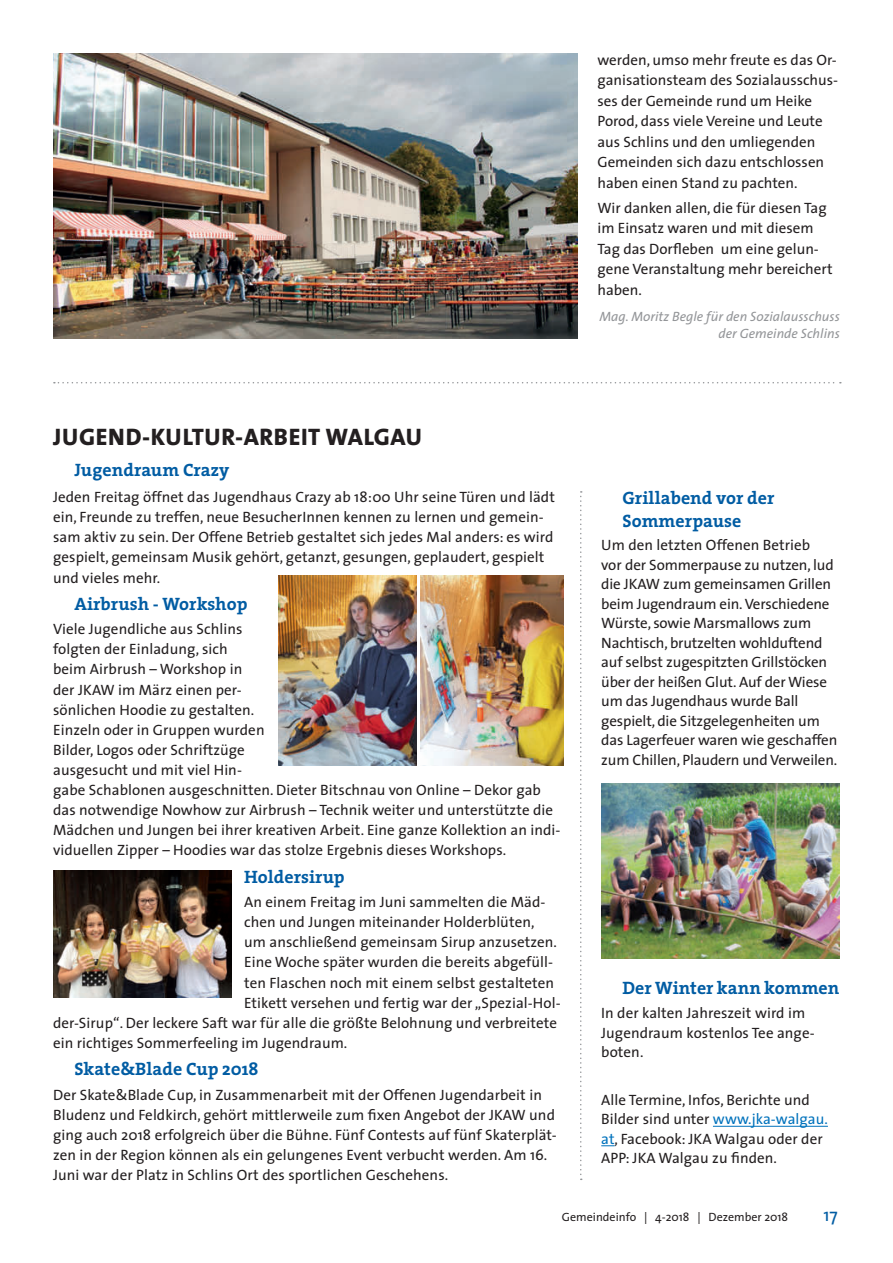
<style>
.page{position:relative;width:893px;height:1263px;background:#fff}
.page>*{position:absolute;margin:0;border:0;box-sizing:border-box;transform-origin:0 0}
.t1{font:800 24px "The Sans";letter-spacing:.025em;color:#231f20}
.t2{font:700 18px/22.5px "The Serif";letter-spacing:.005em;color:#015ca3}
.t3{font:18px "The Sans";color:#015ca3}
.t4{font:15px/20.1px "The Sans";letter-spacing:.005em;color:#231f20}
.t5{font:italic 13.5px/17.5px "The Sans";color:#939598;text-align:right}
.t6{font:12px "The Sans";color:#231f20}
.s1{color:#0072bc}
</style>
<div class="page">
<img style="left:53px;top:53px;width:524px;height:285px">
<hr style="left:713px;top:1126px;width:115px;height:1px;background:#0072bc">
<svg style="left:601px;top:1145px;width:14px;height:1px"></svg>
<svg style="left:580px;top:491px;width:2px;height:689px"></svg>
<img style="left:279px;top:575px;width:138px;height:190px">
<img style="left:421px;top:575px;width:142px;height:190px">
<img style="left:601px;top:783px;width:238px;height:176px">
<img style="left:53px;top:871px;width:178px;height:126px">
<svg style="left:54px;top:382px;width:787px;height:1px"></svg>
<h1 class="t1" style="left:53px;top:416px;width:370px">JUGEND-KULTUR-ARBEIT WALGAU</h1>
<p class="t2" style="left:74px;top:458px;width:156px">Jugendraum Crazy</p>
<p class="t4" style="left:53px;top:486px;width:503px">Jeden Freitag öffnet das Jugendhaus Crazy ab 18:00 Uhr seine Türen und lädt ein, Freunde zu treffen, neue BesucherInnen kennen zu lernen und gemein&shy;sam aktiv zu sein. Der Offene Betrieb gestaltet sich jedes Mal anders: es wird gespielt, gemeinsam Musik gehört, getanzt, gesungen, geplaudert, gespielt und vieles mehr.</p>
<p class="t2" style="left:74px;top:592px;width:175px">Airbrush - Workshop</p>
<p class="t4" style="left:53px;top:619px;width:509px">Viele Jugendliche aus Schlins<br>folgten der Einladung, sich<br>beim Airbrush – Workshop in<br>der JKAW im März einen per-<br>sönlichen Hoodie zu gestalten.<br>Einzeln oder in Gruppen wurden<br>Bilder, Logos oder Schriftzüge<br>ausgesucht und mit viel Hin-<br>gabe Schablonen ausgeschnitten. Dieter Bitschnau von Online – Dekor gab das notwendige Nowhow zur Airbrush – Technik weiter und unterstützte die Mädchen und Jungen bei ihrer kreativen Arbeit. Eine ganze Kollektion an indi&shy;viduellen Zipper – Hoodies war das stolze Ergebnis dieses Workshops.</p>
<p class="t2" style="left:244px;top:865px;width:102px">Holdersirup</p>
<p class="t4" style="left:244px;top:891px;width:303px">An einem Freitag im Juni sammelten die Mäd-</p>
<p class="t4" style="left:244px;top:912px;width:292px">chen und Jungen miteinander Holderblüten,</p>
<p class="t4" style="left:244px;top:932px;width:314px">um anschließend gemeinsam Sirup anzusetzen.</p>
<p class="t4" style="left:244px;top:952px;width:310px">Eine Woche später wurden die bereits abgefüll-</p>
<p class="t4" style="left:244px;top:972px;width:312px">ten Flaschen noch mit einem selbst gestalteten</p>
<p class="t4" style="left:244px;top:992px;width:318px">Etikett versehen und fertig war der „Spezial-Hol-</p>
<p class="t4" style="left:53px;top:1012px;width:505px">der-Sirup“. Der leckere Saft war für alle die größte Belohnung und verbreitete</p>
<p class="t4" style="left:53px;top:1032px;width:296px">ein richtiges Sommerfeeling im Jugendraum.</p>
<p class="t2" style="left:74px;top:1057px;width:186px">Skate&amp;Blade Cup 2018</p>
<p class="t4" style="left:53px;top:1084px;width:505px">Der Skate&amp;Blade Cup, in Zusammenarbeit mit der Offenen Jugendarbeit in Bludenz und Feldkirch, gehört mittlerweile zum fixen Angebot der JKAW und ging auch 2018 erfolgreich über die Bühne. Fünf Contests auf fünf Skaterplät&shy;zen in der Region können als ein gelungenes Event verbucht werden. Am 16.<br>Juni war der Platz in Schlins Ort des sportlichen Geschehens.</p>
<p class="t4" style="left:597px;top:49px;width:242px;line-height:20.5px">werden, umso mehr freute es das Or&shy;ganisationsteam des Sozialausschus&shy;ses der Gemeinde rund um Heike Porod, dass viele Vereine und Leute aus Schlins und den umliegenden Gemeinden sich dazu entschlossen haben einen Stand zu pachten.</p>
<p class="t4" style="left:597px;top:197px;width:237px;line-height:20.5px">Wir danken allen, die für diesen Tag im Einsatz waren und mit diesem<br>Tag das Dorfleben um eine gelun&shy;gene Veranstaltung mehr bereichert haben.</p>
<p class="t5" style="left:599px;top:307px;width:242px">Mag. Moritz Begle für den Sozialausschuss der Gemeinde Schlins</p>
<p class="t2" style="left:622px;top:486px;width:153px">Grillabend vor der<br>Sommerpause</p>
<p class="t4" style="left:601px;top:535px;width:238px;line-height:19.5px">Um den letzten Offenen Betrieb<br>vor der Sommerpause zu nutzen, lud die JKAW zum gemeinsamen Grillen beim Jugendraum ein.Verschiedene Würste, sowie Marsmallows zum Nachtisch, brutzelten wohlduftend auf selbst zugespitzten Grillstöcken über der heißen Glut. Auf der Wiese um das Jugendhaus wurde Ball gespielt, die Sitzgelegenheiten um das Lagerfeuer waren wie geschaffen zum Chillen, Plaudern und Verweilen.</p>
<p class="t2" style="left:622px;top:976px;width:218px">Der Winter kann kommen</p>
<p class="t4" style="left:601px;top:1003px;width:215px;line-height:19.5px">In der kalten Jahreszeit wird im<br>Jugendraum kostenlos Tee ange&shy;boten.</p>
<p class="t4" style="left:601px;top:1089px;width:228px;line-height:19.5px">Alle Termine, Infos, Berichte und<br>Bilder sind unter <span class="s1">www.jka-walgau. at</span>, Facebook: JKA Walgau oder der<br>APP: JKA Walgau zu finden.</p>
<p class="t6" style="left:562px;top:1207px;width:228px">Gemeindeinfo | 4-2018 | Dezember 2018</p>
<p class="t3" style="left:823px;top:1200px;width:16px">17</p>
</div>
